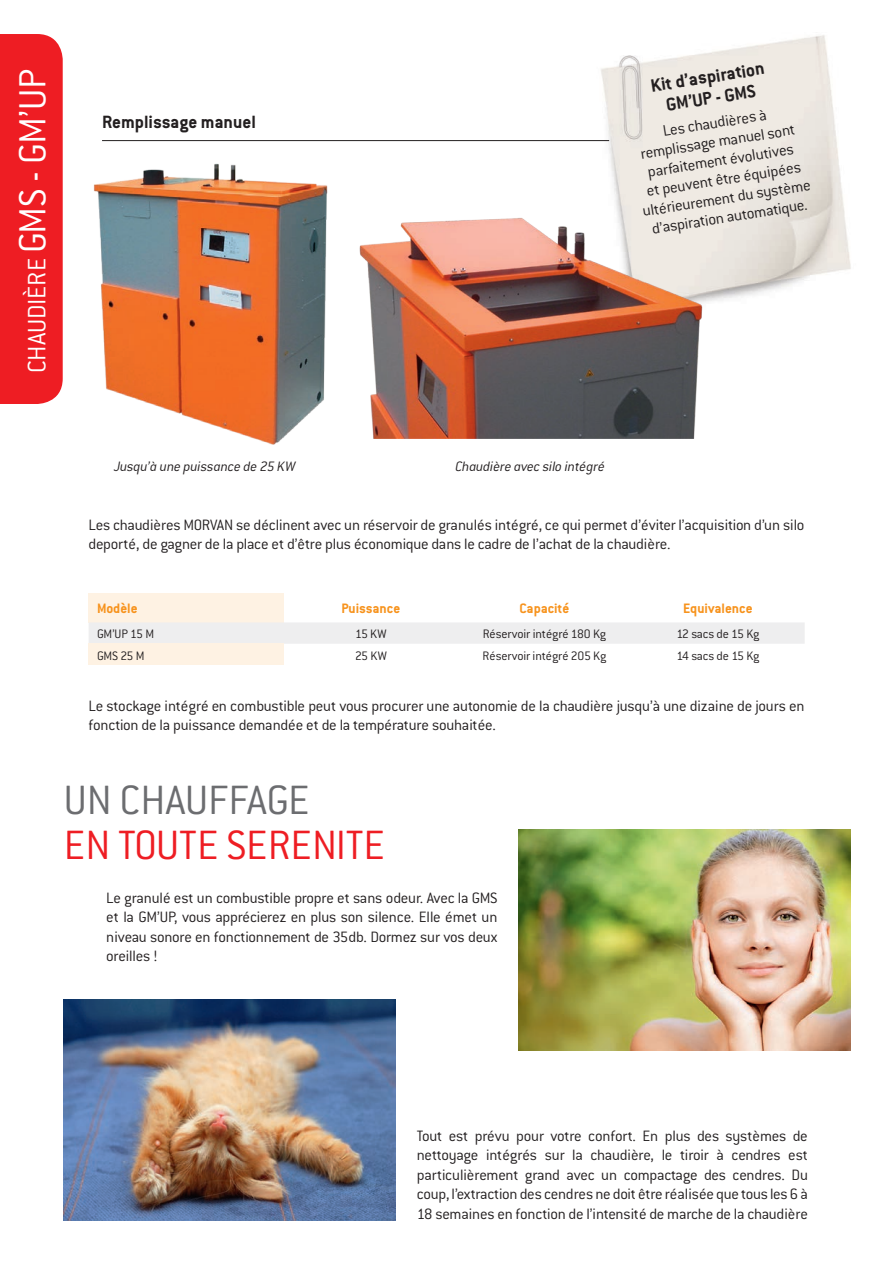
<style>
.page{position:relative;width:893px;height:1263px;background:#fff}
.page>*{position:absolute;margin:0;border:0;box-sizing:border-box;transform-origin:0 0}
.t1{font:300 45px/45px "Conduit ITC";color:#ee1d23}
.t2{font:300 27.75px "Conduit ITC";color:#fff}
.t3{font:700 19.8px "Conduit ITC";color:#231f20}
.t4{font:700 19.5px "Conduit ITC";color:#231f20}
.t5{font:300 16.95px/19px "Conduit ITC";color:#231f20;text-align:center}
.t6{font:300 16.5px/19.5px "Conduit ITC";letter-spacing:-.015em;color:#231f20}
.t7{font:italic 300 15px "Conduit ITC";letter-spacing:-.01em;color:#231f20}
.t8{font:700 15px "Conduit ITC";color:#f7931d}
.t9{font:300 13.5px "Conduit ITC";letter-spacing:-.015em;color:#231f20}
.s1{font-size:41.55px}
.s2{color:#6c6d70}
</style>
<div class="page">
<img style="left:585px;top:35px;width:266px;height:267px">
<div style="left:0;top:34px;width:63px;height:370px;background:#ee1d23"></div>
<img style="left:93px;top:163px;width:235px;height:282px">
<hr style="left:102px;top:140px;width:507px;height:1px;background:#231f20">
<img style="left:359px;top:211px;width:347px;height:227px">
<img style="left:64px;top:1000px;width:331px;height:220px">
<img style="left:519px;top:830px;width:331px;height:220px">
<div style="left:89px;top:593px;width:195px;height:29px;background:#fef2e3"></div>
<div style="left:89px;top:622px;width:716px;height:22px;background:#eeeeef"></div>
<div style="left:89px;top:644px;width:195px;height:21px;background:#fef2e3"></div>
<p class="t2" style="left:22px;top:373px;width:306px;rotate:-90deg">CHAUDIÈRE <span class="s1">GMS - GM’UP</span></p>
<p class="t4" style="left:102px;top:110px;width:155px">Remplissage manuel</p>
<p class="t3" style="left:649px;top:74px;width:116px;rotate:-9deg">Kit d’aspiration</p>
<p class="t3" style="left:664px;top:93px;width:92px;rotate:-9deg">GM’UP - GMS</p>
<p class="t5" style="left:629px;top:126px;width:171px;rotate:-9deg">Les chaudières à remplissage manuel sont parfaitement évolutives<br>et peuvent être équipées ultérieurement du système d’aspiration automatique.</p>
<p class="t7" style="left:114px;top:458px;width:183px">Jusqu’à une puissance de 25 KW</p>
<p class="t7" style="left:456px;top:458px;width:151px">Chaudière avec silo intégré</p>
<p class="t6" style="left:89px;top:515px;width:717px">Les chaudières MORVAN se déclinent avec un réservoir de granulés intégré, ce qui permet d’éviter l’acquisition d’un silo deporté, de gagner de la place et d’être plus économique dans le cadre de l’achat de la chaudière.</p>
<p class="t8" style="left:97px;top:600px;width:42px">Modèle</p>
<p class="t8" style="left:342px;top:600px;width:60px">Puissance</p>
<p class="t8" style="left:519px;top:600px;width:51px">Capacité</p>
<p class="t8" style="left:683px;top:600px;width:71px">Equivalence</p>
<p class="t9" style="left:97px;top:627px;width:59px">GM’UP 15 M</p>
<p class="t9" style="left:355px;top:627px;width:33px">15 KW</p>
<p class="t9" style="left:483px;top:627px;width:125px">Réservoir intégré 180 Kg</p>
<p class="t9" style="left:677px;top:627px;width:84px">12 sacs de 15 Kg</p>
<p class="t9" style="left:97px;top:648px;width:49px">GMS 25 M</p>
<p class="t9" style="left:355px;top:648px;width:33px">25 KW</p>
<p class="t9" style="left:483px;top:648px;width:125px">Réservoir intégré 205 Kg</p>
<p class="t9" style="left:676px;top:648px;width:84px">14 sacs de 15 Kg</p>
<p class="t6" style="left:89px;top:696px;width:717px">Le stockage intégré en combustible peut vous procurer une autonomie de la chaudière jusqu’à une dizaine de jours en fonction de la puissance demandée et de la température souhaitée.</p>
<p class="t1" style="left:64px;top:777px;width:323px"><span class="s2">UN CHAUFFAGE<br></span>EN TOUTE SERENITE</p>
<p class="t6" style="left:106px;top:888px;width:393px;text-align:justify">Le granulé est un combustible propre et sans odeur. Avec la GMS et la GM’UP, vous apprécierez en plus son silence. Elle émet un niveau sonore en fonctionnement de 35db. Dormez sur vos deux oreilles !</p>
<p class="t6" style="left:417px;top:1126px;width:393px;text-align:justify">Tout est prévu pour votre confort. En plus des systèmes de nettoyage intégrés sur la chaudière, le tiroir à cendres est particulièrement grand avec un compactage des cendres. Du coup, l’extraction des cendres ne doit être réalisée que tous les 6 à 18 semaines en fonction de l’intensité de marche de la chaudière</p>
</div>
